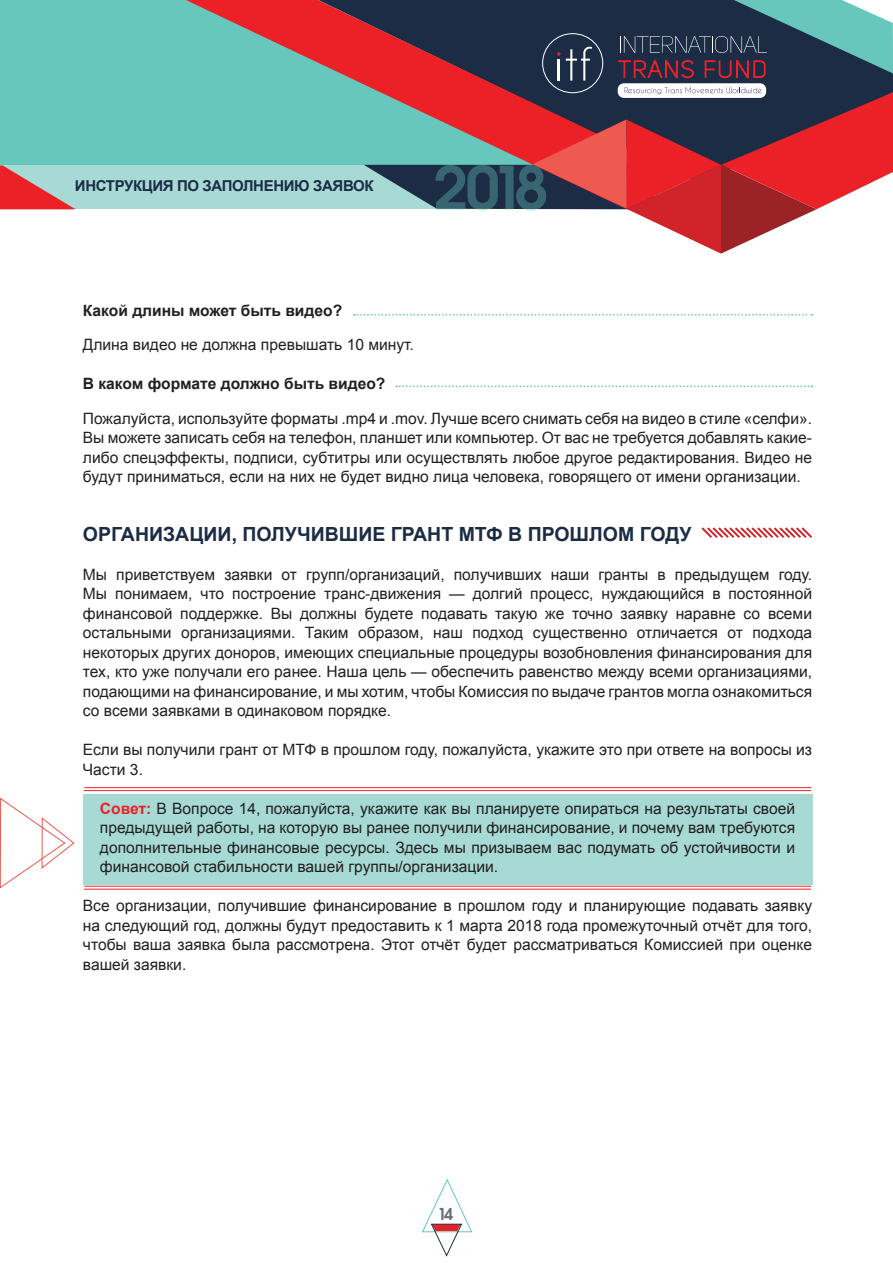
<style>
.page{position:relative;width:893px;height:1263px;background:#fff}
.page>*{position:absolute;margin:0;border:0;box-sizing:border-box;transform-origin:0 0}
.t1{font:700 19.5px "Arial";color:#1b2c44}
.t2{font:16.5px "Avant Garde SH Dem Bol";color:#6c6d70}
.t3{font:15.6px/19.5px "Arial";color:#231f20;text-align:justify}
.t4{font:700 15.6px "Arial";color:#231f20}
.t5{font:700 15px "Arial";letter-spacing:-.025em;color:#1b2c44}
.s1{font-weight:700;color:#ec2127}
</style>
<div class="page">
<svg style="left:0;top:0;width:627px;height:209px;background:#7ba5a1"></svg>
<svg style="left:0;top:165px;width:76px;height:44px;background:#c97c7c"></svg>
<div style="left:618px;top:83px;width:148px;height:15px;background:#fff;border-radius:6px"></div>
<svg style="left:364px;top:87px;width:529px;height:167px"></svg>
<svg style="left:485px;top:0;width:408px;height:81px;background:#314a5c"></svg>
<svg style="left:422px;top:1178px;width:51px;height:79px"></svg>
<div style="left:83px;top:794px;width:729px;height:90px;background:#a7dad5"></div>
<svg style="left:354px;top:314px;width:458px;height:2px"></svg>
<svg style="left:396px;top:385px;width:416px;height:2px"></svg>
<svg style="left:701px;top:527px;width:111px;height:11px"></svg>
<hr style="left:84px;top:787px;width:727px;height:1px;background:#ec2127">
<hr style="left:84px;top:886px;width:727px;height:1px;background:#ec2127">
<hr style="left:84px;top:790px;width:727px;height:1px;background:#ec2127">
<hr style="left:84px;top:889px;width:727px;height:1px;background:#ec2127">
<svg style="left:0;top:797px;width:75px;height:92px"></svg>
<p class="t5" style="left:75px;top:176px;width:300px">ИНСТРУКЦИЯ ПО ЗАПОЛНЕНИЮ ЗАЯВОК</p>
<p class="t4" style="left:83px;top:300px;width:261px">Какой длины может быть видео?</p>
<p class="t3" style="left:83px;top:335px;width:333px">Длина видео не должна превышать 10 минут.</p>
<p class="t4" style="left:83px;top:373px;width:304px">В каком формате должно быть видео?</p>
<p class="t3" style="left:83px;top:409px;width:731px">Пожалуйста, используйте форматы .mp4 и .mov. Лучше всего снимать себя на видео в стиле «селфи».<br>Вы можете записать себя на телефон, планшет или компьютер. От вас не требуется добавлять какие&shy;либо спецэффекты, подписи, субтитры или осуществлять любое другое редактирования. Видео не будут приниматься, если на них не будет видно лица человека, говорящего от имени организации.</p>
<p class="t1" style="left:83px;top:521px;width:610px">ОРГАНИЗАЦИИ, ПОЛУЧИВШИЕ ГРАНТ МТФ В ПРОШЛОМ ГОДУ</p>
<p class="t3" style="left:83px;top:565px;width:731px">Мы приветствуем заявки от групп/организаций, получивших наши гранты в предыдущем году.<br>Мы понимаем, что построение транс-движения — долгий процесс, нуждающийся в постоянной финансовой поддержке. Вы должны будете подавать такую же точно заявку наравне со всеми остальными организациями. Таким образом, наш подход существенно отличается от подхода некоторых других доноров, имеющих специальные процедуры возобновления финансирования для тех, кто уже получали его ранее. Наша цель — обеспечить равенство между всеми организациями, подающими на финансирование, и мы хотим, чтобы Комиссия по выдаче грантов могла ознакомиться со всеми заявками в одинаковом порядке.</p>
<p class="t3" style="left:83px;top:740px;width:731px">Если вы получили грант от МТФ в прошлом году, пожалуйста, укажите это при ответе на вопросы из<br>Части 3.</p>
<p class="t3" style="left:100px;top:799px;width:697px"><span class="s1">Совет:</span> В Вопросе 14, пожалуйста, укажите как вы планируете опираться на результаты своей предыдущей работы, на которую вы ранее получили финансирование, и почему вам требуются дополнительные финансовые ресурсы. Здесь мы призываем вас подумать об устойчивости и финансовой стабильности вашей группы/организации.</p>
<p class="t3" style="left:83px;top:896px;width:731px">Все организации, получившие финансирование в прошлом году и планирующие подавать заявку на следующий год, должны будут предоставить к 1 марта 2018 года промежуточный отчёт для того, чтобы ваша заявка была рассмотрена. Этот отчёт будет рассматриваться Комиссией при оценке вашей заявки.</p>
<p class="t2" style="left:440px;top:1204px;width:15px">14</p>
</div>
